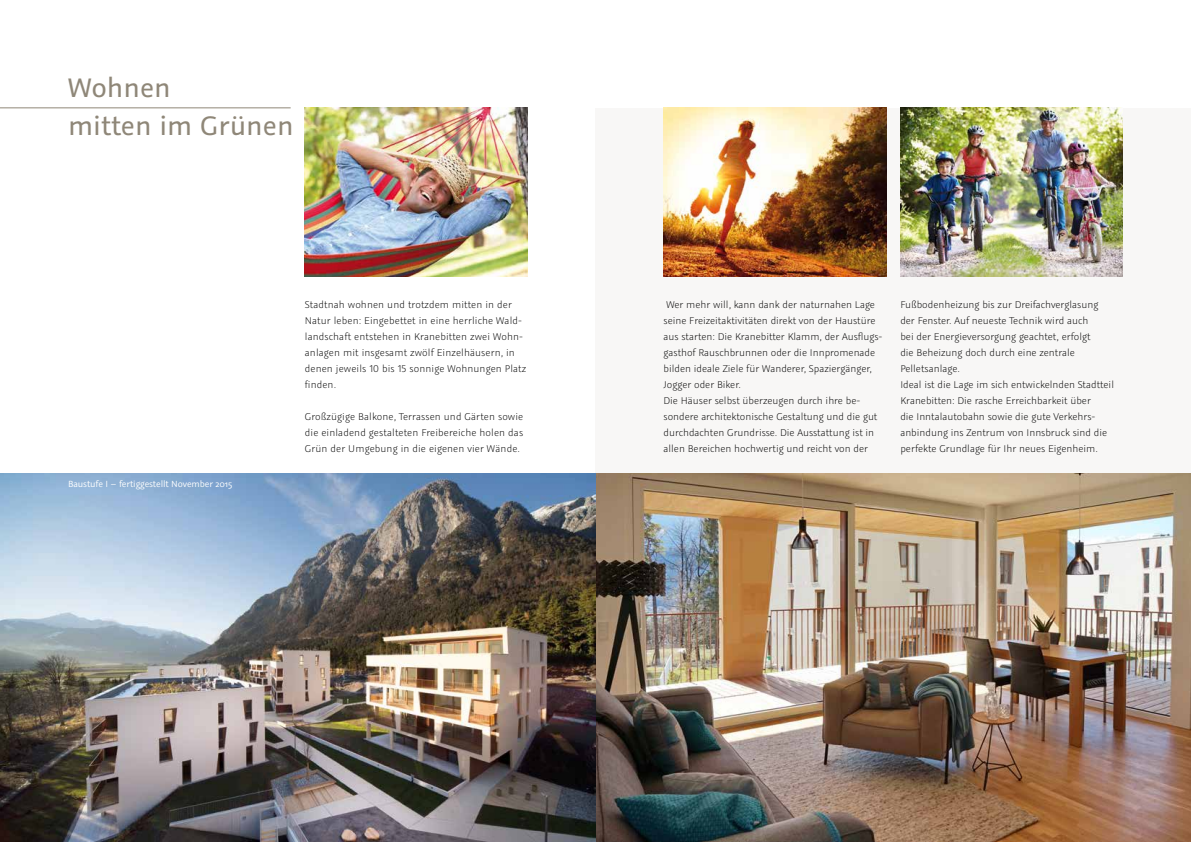
<style>
.page{position:relative;width:1191px;height:842px;background:#fff}
.page>*{position:absolute;margin:0;border:0;box-sizing:border-box;transform-origin:0 0}
.t1{font:30px/38px "Graublau Sans";color:#8f8778}
.t2{font:300 11px/16px "Graublau Sans";color:#000}
.t3{font:10px "Graublau Sans";letter-spacing:-.01em;color:#fff}
</style>
<div class="page">
<div style="left:595px;top:108px;width:596px;height:365px;background:#f8f7f6"></div>
<img style="left:305px;top:108px;width:222px;height:169px">
<img style="left:663px;top:108px;width:223px;height:169px">
<img style="left:900px;top:108px;width:223px;height:169px">
<hr style="left:0;top:108px;width:291px;height:1px;background:#8f8778">
<img style="left:0;top:473px;width:1191px;height:369px">
<h1 class="t1" style="left:68px;top:68px;width:227px">Wohnen<br>mitten im Grünen</h1>
<p class="t3" style="left:68px;top:478px;width:166px">Baustufe I – fertiggestellt November 2015</p>
<p class="t2" style="left:305px;top:297px;width:223px">Stadtnah wohnen und trotzdem mitten in der Natur leben: Eingebettet in eine herrliche Wald&shy;landschaft entstehen in Kranebitten zwei Wohn&shy;anlagen mit insgesamt zwölf Einzelhäusern, in denen jeweils 10 bis 15 sonnige Wohnungen Platz finden.</p>
<p class="t2" style="left:305px;top:409px;width:220px;text-align:justify">Großzügige Balkone, Terrassen und Gärten sowie die einladend gestalteten Freibereiche holen das Grün der Umgebung in die eigenen vier Wände.</p>
<p class="t2" style="left:663px;top:297px;width:220px">Wer mehr will, kann dank der naturnahen Lage seine Freizeitaktivitäten direkt von der Haustüre aus starten: Die Kranebitter Klamm, der Ausflugs&shy;gasthof Rauschbrunnen oder die Innpromenade bilden ideale Ziele für Wanderer, Spaziergänger, Jogger oder Biker.<br>Die Häuser selbst überzeugen durch ihre be&shy;sondere architektonische Gestaltung und die gut durchdachten Grundrisse. Die Ausstattung ist in allen Bereichen hochwertig und reicht von der</p>
<p class="t2" style="left:900px;top:297px;width:215px">Fußbodenheizung bis zur Dreifachverglasung der Fenster. Auf neueste Technik wird auch<br>bei der Energieversorgung geachtet, erfolgt<br>die Beheizung doch durch eine zentrale Pelletsanlage.<br>Ideal ist die Lage im sich entwickelnden Stadtteil Kranebitten: Die rasche Erreichbarkeit über<br>die Inntalautobahn sowie die gute Verkehrs&shy;anbindung ins Zentrum von Innsbruck sind die perfekte Grundlage für Ihr neues Eigenheim.</p>
</div>
